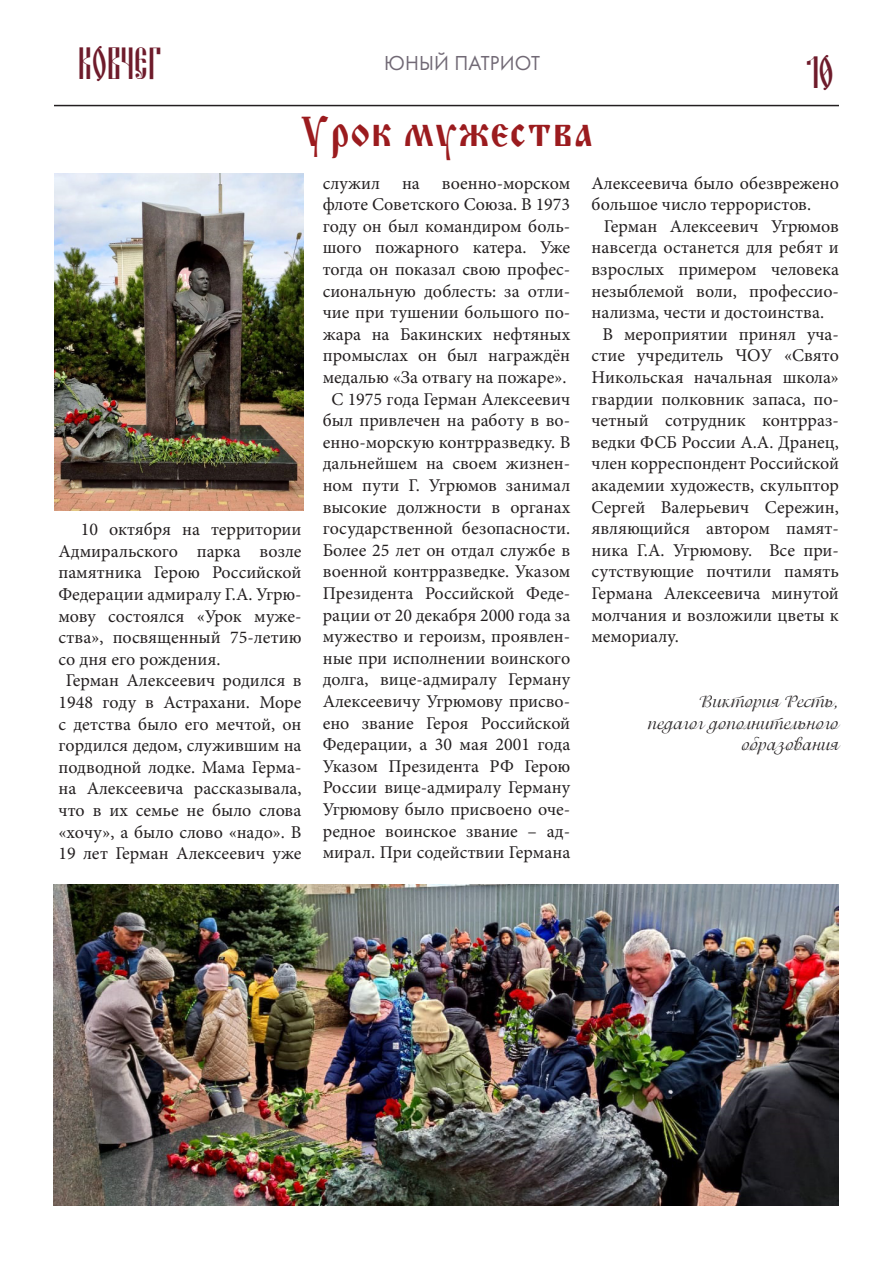
<style>
.page{position:relative;width:893px;height:1263px;background:#fff}
.page>*{position:absolute;margin:0;border:0;box-sizing:border-box;transform-origin:0 0}
.t1{font:45px "Russian Land Cyrillic Sinod";color:#6e1b2b}
.t2{font:41.25px "Preslav";letter-spacing:.03em;color:#9b1b1e;scale:.91 1}
.t3{font:21px "Futura PT";letter-spacing:.01em;color:#716975}
.t4{font:18px/21.6px "Minion Pro";color:#231f20;text-align:justify}
.t5{font:18px "PG Isadora Cyr Pro";color:#231f20}
</style>
<div class="page">
<hr style="left:54px;top:105px;width:785px;height:1px;background:#231f20">
<img style="left:54px;top:173px;width:249px;height:338px">
<img style="left:54px;top:884px;width:785px;height:322px">
<p class="t1" style="left:78px;top:39px;width:86px">Ковчег</p>
<p class="t1" style="left:806px;top:47px;width:28px">10</p>
<p class="t3" style="left:384px;top:51px;width:157px">ЮНЫЙ ПАТРИОТ</p>
<p class="t2" style="left:300px;top:102px;width:322px">Урок мужества</p>
<p class="t4" style="left:58px;top:519px;width:244px;text-indent:22px">10 октября на территории Адмиральского парка возле памятника Герою Российской Федерации адмиралу Г.А. Угрю&shy;мову состоялся «Урок муже&shy;ства», посвященный 75-летию со дня его рождения.</p>
<p class="t4" style="left:58px;top:670px;width:244px;text-align:center">Герман Алексеевич родился в<br>1948 году в Астрахани. Море с детства было его мечтой, он гордился дедом, служившим на подводной лодке. Мама Герма&shy;на Алексеевича рассказывала, что в их семье не было слова «хочу», а было слово «надо». В<br>19 лет Герман Алексеевич уже</p>
<p class="t4" style="left:323px;top:172px;width:249px">служил на военно-морском флоте Советского Союза. В 1973 году он был командиром боль&shy;шого пожарного катера. Уже тогда он показал свою профес&shy;сиональную доблесть: за отли&shy;чие при тушении большого по&shy;жара на Бакинских нефтяных промыслах он был награждён медалью «За отвагу на пожаре».</p>
<p class="t4" style="left:323px;top:388px;width:249px;text-align:center">С 1975 года Герман Алексеевич был привлечен на работу в во&shy;енно-морскую контрразведку. В дальнейшем на своем жизнен&shy;ном пути Г. Угрюмов занимал высокие должности в органах государственной безопасности.<br>Более 25 лет он отдал службе в военной контрразведке. Указом<br>Президента Российской Феде&shy;рации от 20 декабря 2000 года за мужество и героизм, проявлен&shy;ные при исполнении воинского долга, вице-адмиралу Герману<br>Алексеевичу Угрюмову присво&shy;ено звание Героя Российской<br>Федерации, а 30 мая 2001 года<br>Указом Президента РФ Герою<br>России вице-адмиралу Герману<br>Угрюмову было присвоено оче&shy;редное воинское звание – ад&shy;мирал. При содействии Германа</p>
<p class="t4" style="left:591px;top:172px;width:249px">Алексеевича было обезврежено большое число террористов.</p>
<p class="t4" style="left:591px;top:215px;width:249px;text-indent:12px">Герман Алексеевич Угрюмов навсегда останется для ребят и взрослых примером человека незыблемой воли, профессио&shy;нализма, чести и достоинства.</p>
<p class="t4" style="left:591px;top:323px;width:249px;text-indent:11px">В мероприятии принял уча&shy;стие учредитель ЧОУ «Свято Никольская начальная школа» гвардии полковник запаса, по&shy;четный сотрудник контрраз&shy;ведки ФСБ России А.А. Дранец, член корреспондент Российской академии художеств, скульптор Сергей Валерьевич Сережин, являющийся автором памят&shy;ника Г.А. Угрюмову. Все при&shy;сутствующие почтили память Германа Алексеевича минутой молчания и возложили цветы к мемориалу.</p>
<p class="t5" style="left:699px;top:691px;width:142px">Виктория Ресть,</p>
<p class="t5" style="left:648px;top:713px;width:193px">педагог дополнительного</p>
<p class="t5" style="left:742px;top:734px;width:99px">образования</p>
</div>
